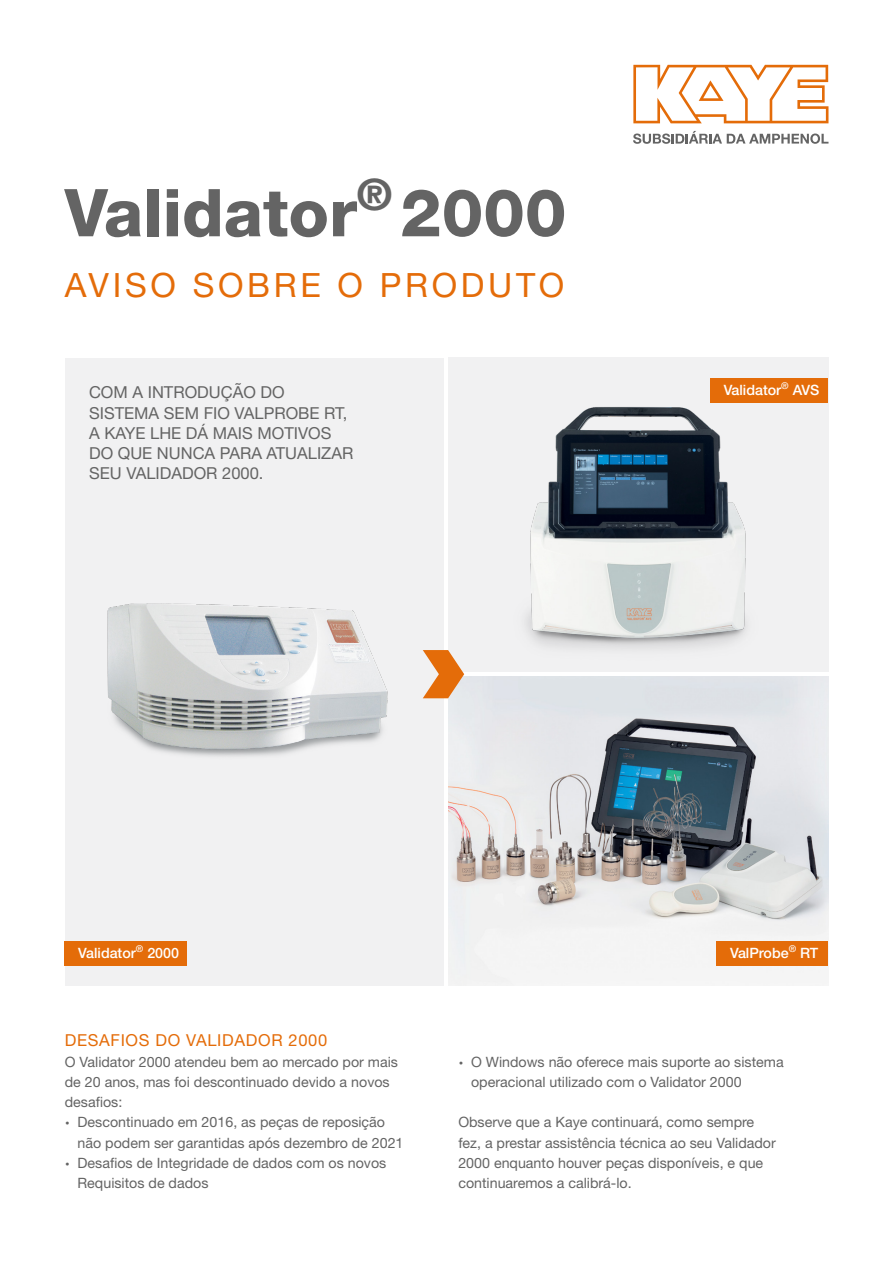
<style>
.page{position:relative;width:893px;height:1263px;background:#fff}
.page>*{position:absolute;margin:0;border:0;box-sizing:border-box;transform-origin:0 0}
.t1{font:800 66px "Helvetica Neue LT Pro";color:#646464}
.t2{font:33.45px "Helvetica Neue LT Pro";letter-spacing:.11em;color:#e46c09}
.t3{font:16.5px/20.2px "Helvetica Neue LT Pro";color:#646464}
.t4{font:16.5px "Helvetica Neue LT Pro";letter-spacing:.04em;color:#e46c09}
.t5{font:14.25px/20.2px "Helvetica Neue LT Pro";color:#646464}
.t6{font:500 14.25px "Helvetica Neue LT Pro";color:#fff}
.s1{font-weight:700;font-stretch:expanded}
</style>
<div class="page">
<div style="left:65px;top:358px;width:378px;height:628px;background:#f1f1f2"></div>
<img style="left:448px;top:676px;width:380px;height:310px">
<div style="left:448px;top:358px;width:380px;height:314px;background:#f1f1f2"></div>
<img style="left:107px;top:603px;width:329px;height:154px">
<div style="left:65px;top:941px;width:122px;height:24px;background:#e46c09"></div>
<div style="left:710px;top:378px;width:117px;height:24px;background:#e46c09"></div>
<div style="left:717px;top:941px;width:111px;height:24px;background:#e46c09"></div>
<img style="left:526px;top:402px;width:243px;height:247px">
<svg style="left:423px;top:650px;width:41px;height:48px"></svg>
<svg style="left:633px;top:65px;width:195px;height:58px"></svg>
<svg style="left:633px;top:131px;width:195px;height:13px"></svg>
<h1 class="t1" style="left:65px;top:174px;width:503px">Validator<sup>®</sup> 2000</h1>
<h2 class="t2" style="left:65px;top:264px;width:501px">AVISO SOBRE O PRODUTO</h2>
<p class="t3" style="left:89px;top:382px;width:266px">COM A INTRODUÇÃO DO<br>SISTEMA SEM FIO VALPROBE RT,<br>A KAYE LHE DÁ MAIS MOTIVOS<br>DO QUE NUNCA PARA ATUALIZAR<br>SEU VALIDADOR 2000.</p>
<p class="t6" style="left:724px;top:381px;width:97px">Validator<sup>®</sup> AVS</p>
<p class="t6" style="left:78px;top:944px;width:102px">Validator<sup>®</sup> 2000</p>
<p class="t6" style="left:730px;top:944px;width:90px">ValProbe<sup>®</sup> RT</p>
<p class="t4" style="left:65px;top:1030px;width:264px">DESAFIOS DO VALIDADOR 2000</p>
<p class="t5" style="left:65px;top:1051px;width:335px">O Validator 2000 atendeu bem ao mercado por mais</p>
<p class="t5" style="left:65px;top:1071px;width:326px">de 20 anos, mas foi descontinuado devido a novos</p>
<p class="t5" style="left:65px;top:1091px;width:59px">desafios:</p>
<p class="t5" style="left:65px;top:1112px;width:322px"><span class="s1">∙</span> Descontinuado em 2016, as peças de reposição</p>
<p class="t5" style="left:78px;top:1132px;width:327px">não podem ser garantidas após dezembro de 2021</p>
<p class="t5" style="left:65px;top:1152px;width:323px"><span class="s1">∙</span> Desafios de Integridade de dados com os novos</p>
<p class="t5" style="left:78px;top:1172px;width:132px">Requisitos de dados</p>
<p class="t5" style="left:471px;top:1051px;width:314px;text-indent:-13px"><span class="s1">∙</span> O Windows não oferece mais suporte ao sistema operacional utilizado com o Validator 2000</p>
<p class="t5" style="left:458px;top:1112px;width:319px">Observe que a Kaye continuará, como sempre fez, a prestar assistência técnica ao seu Validador 2000 enquanto houver peças disponíveis, e que continuaremos a calibrá-lo.</p>
</div>
